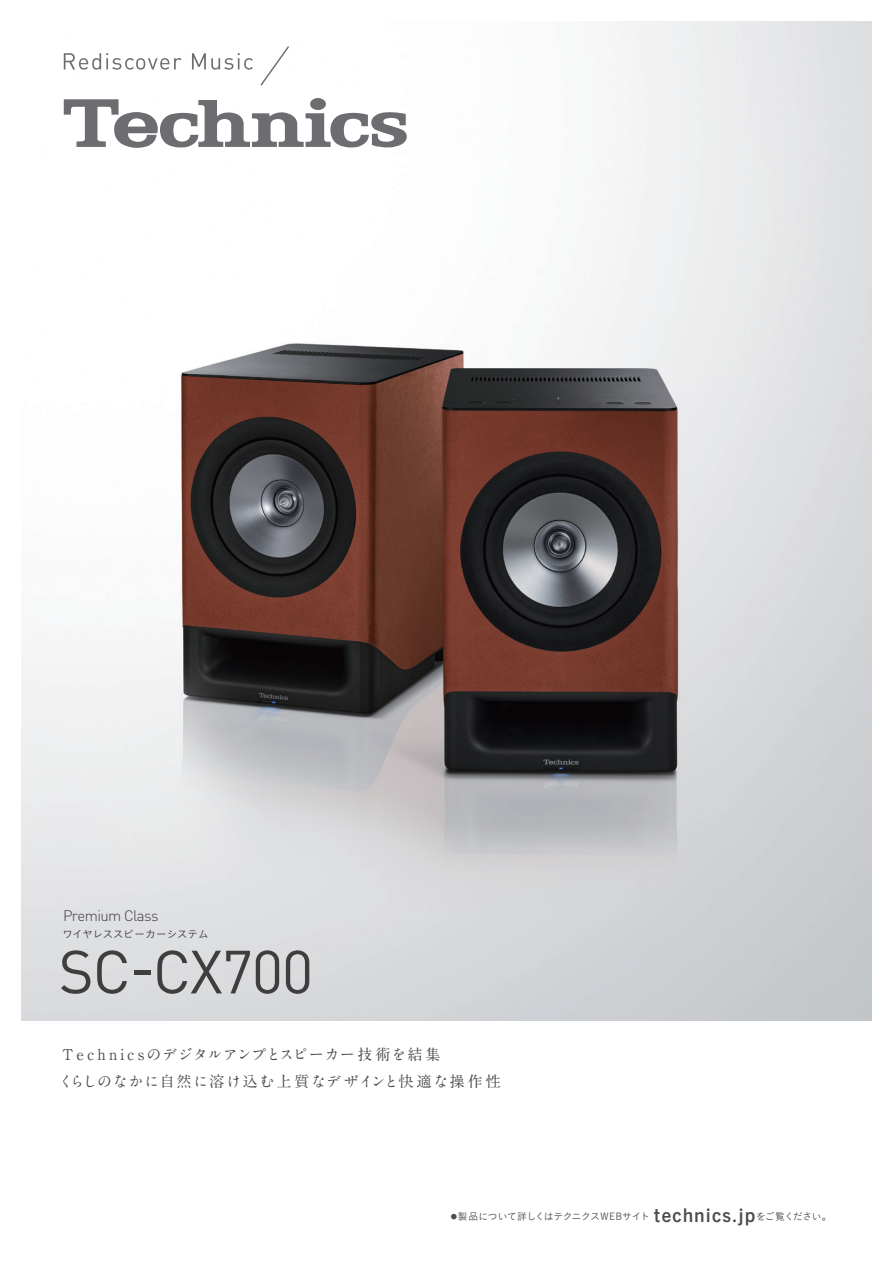
<style>
.page{position:relative;width:893px;height:1263px;background:#fff}
.page>*{position:absolute;margin:0;border:0;box-sizing:border-box;transform-origin:0 0}
.t1{font:60px "DIN";letter-spacing:-.02em;color:#3e3e3f}
.t2{font:17.55px "Koburina Go Std N W6";letter-spacing:.085em;color:#4b4c4d}
.t3{font:700 15px/27px "A1 Mincho Std";letter-spacing:.06em;color:#4b4c4d}
.t4{font:300 15px "DIN";letter-spacing:-.04em;color:#3e3e3f}
.t5{font:10.5px "Koburina Go Std W3";letter-spacing:-.01em;color:#3e3e3f}
.t6{font:9.75px "Koburina Go Std N W3";letter-spacing:-.03em;color:#4b4c4d}
.t7{font:6.3px "Koburina Go Std N W3";color:#4b4c4d}
.s1{font-family:"Koburina Go Std N W6";font-size:17.55px}
</style>
<div class="page">
<img style="left:21px;top:21px;width:851px;height:999px">
<svg style="left:64px;top:97px;width:344px;height:51px"></svg>
<svg style="left:64px;top:53px;width:118px;height:17px"></svg>
<svg style="left:192px;top:53px;width:61px;height:17px"></svg>
<svg style="left:260px;top:46px;width:29px;height:40px"></svg>
<p class="t4" style="left:63px;top:906px;width:97px">Premium Class</p>
<h1 class="t1" style="left:59px;top:934px;width:256px">SC CX700</h1>
<p class="t5" style="left:62px;top:926px;width:148px">ワイヤレススピーカーシステム</p>
<h1 class="t1" style="left:130px;top:930px;width:27px">-</h1>
<p class="t3" style="left:59px;top:1038px;width:444px">Te c h n ci sのデジタルアンプとスピーカー技術を結集<br>くらしのなかに自然に溶け込む上質なデザインと快適な操作性</p>
<p class="t2" style="left:654px;top:1202px;width:85px">technics.</p>
<p class="t6" style="left:738px;top:1209px;width:95px"><span class="s1">jp</span>をご覧ください。</p>
<p class="t6" style="left:458px;top:1209px;width:193px">製品について詳しくはテクニクスWEBサイト</p>
<p class="t7" style="left:451px;top:1212px;width:8px">●</p>
</div>
